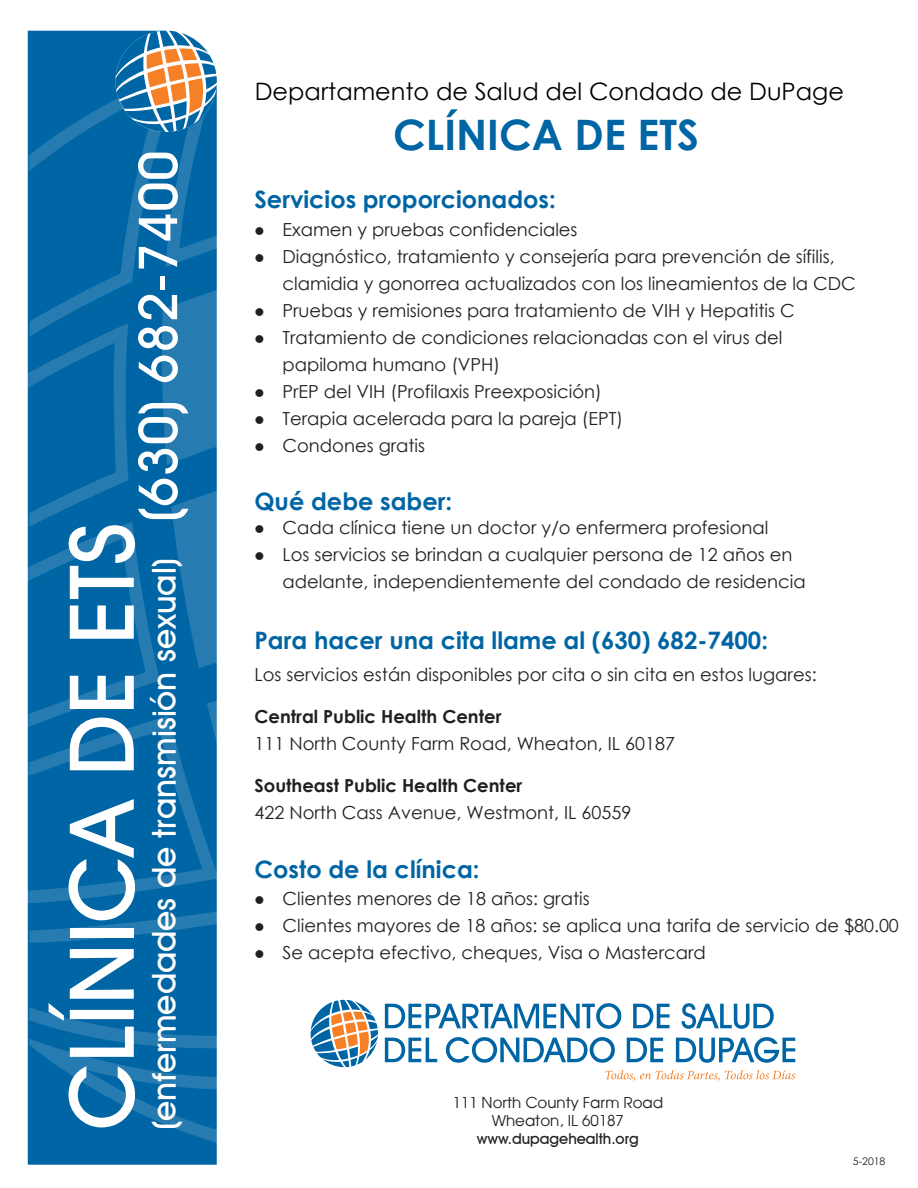
<style>
.page{position:relative;width:918px;height:1188px;background:#fff}
.page>*{position:absolute;margin:0;border:0;box-sizing:border-box;transform-origin:0 0}
.t1{font:500 90px "Avant Garde IT Cby BT";color:#fff}
.t2{font:700 42px "Century Gothic";color:#0065a4}
.t3{font:500 33px "Avant Garde IT Cby BT";color:#fff}
.t4{font:700 24px "Century Gothic";color:#0065a4}
.t5{font:24px "Century Gothic";color:#010101}
.t6{font:18px/27px "Century Gothic";color:#231f20}
.t7{font:700 18px "Century Gothic";color:#231f20}
.t8{font:15px/18px "Avalon";color:#231f20;text-align:center}
.t9{font:500 15px "Avant Garde IT Cby BT";color:#231f20}
.t10{font:10.5px "Century Gothic";color:#231f20}
.s1{font-size:54px}
</style>
<div class="page">
<div style="left:28px;top:903px;width:189px;height:262px;background:#0065a4"></div>
<svg style="left:29px;top:911px;width:188px;height:32px;background:#0f6da9"></svg>
<svg style="left:29px;top:1007px;width:188px;height:136px;background:#0a6aa7"></svg>
<svg style="left:27px;top:31px;width:190px;height:872px;background:#116da7"></svg>
<svg style="left:311px;top:1000px;width:67px;height:67px"></svg>
<svg style="left:605px;top:1070px;width:190px;height:11px"></svg>
<svg style="left:385px;top:1003px;width:236px;height:26px"></svg>
<svg style="left:633px;top:1004px;width:37px;height:24px"></svg>
<svg style="left:681px;top:1003px;width:93px;height:26px"></svg>
<svg style="left:385px;top:1038px;width:52px;height:24px"></svg>
<svg style="left:446px;top:1037px;width:169px;height:26px"></svg>
<svg style="left:627px;top:1038px;width:36px;height:24px"></svg>
<svg style="left:676px;top:1037px;width:119px;height:26px"></svg>
<h3 class="t3" style="left:144px;top:1130px;width:981px;rotate:-90deg">(enfermedades de transmisión sexual) <span class="s1">(630) 682-7400</span></h3>
<h1 class="t1" style="left:47px;top:1130px;width:609px;rotate:-90deg">CLÍNICA DE ETS</h1>
<h3 class="t5" style="left:255px;top:75px;width:591px">Departamento de Salud del Condado de DuPage</h3>
<h2 class="t2" style="left:393px;top:102px;width:307px">CLÍNICA DE ETS</h2>
<h3 class="t4" style="left:255px;top:181px;width:303px">Servicios proporcionados:</h3>
<p class="t6" style="left:255px;top:216px;width:325px">● Examen y pruebas confidenciales</p>
<p class="t6" style="left:282px;top:243px;width:575px;text-indent:-28px">● Diagnóstico, tratamiento y consejería para prevención de sífilis, clamidia y gonorrea actualizados con los lineamientos de la CDC</p>
<p class="t6" style="left:255px;top:297px;width:542px">● Pruebas y remisiones para tratamiento de VIH y Hepatitis C</p>
<p class="t6" style="left:282px;top:324px;width:502px;text-indent:-28px">● Tratamiento de condiciones relacionadas con el virus del papiloma humano (VPH)</p>
<p class="t6" style="left:255px;top:378px;width:349px">● PrEP del VIH (Profilaxis Preexposición)</p>
<p class="t6" style="left:255px;top:405px;width:370px">● Terapia acelerada para la pareja (EPT)</p>
<p class="t6" style="left:255px;top:432px;width:172px">● Condones gratis</p>
<h3 class="t4" style="left:255px;top:483px;width:199px">Qué debe saber:</h3>
<p class="t6" style="left:255px;top:513px;width:516px">● Cada clínica tiene un doctor y/o enfermera profesional</p>
<p class="t6" style="left:282px;top:540px;width:525px;text-indent:-28px">● Los servicios se brindan a cualquier persona de 12 años en adelante, independientemente del condado de residencia</p>
<h3 class="t4" style="left:255px;top:622px;width:515px">Para hacer una cita llame al (630) 682-7400:</h3>
<p class="t6" style="left:254px;top:660px;width:564px">Los servicios están disponibles por cita o sin cita en estos lugares:</p>
<p class="t7" style="left:254px;top:703px;width:248px">Central Public Health Center</p>
<p class="t6" style="left:254px;top:729px;width:422px">111 North County Farm Road, Wheaton, IL 60187</p>
<p class="t7" style="left:254px;top:772px;width:269px">Southeast Public Health Center</p>
<p class="t6" style="left:254px;top:798px;width:378px">422 North Cass Avenue, Westmont, IL 60559</p>
<h3 class="t4" style="left:255px;top:851px;width:227px">Costo de la clínica:</h3>
<p class="t6" style="left:255px;top:885px;width:337px">● Clientes menores de 18 años: gratis</p>
<p class="t6" style="left:255px;top:912px;width:646px">● Clientes mayores de 18 años: se aplica una tarifa de servicio de $80.00</p>
<p class="t6" style="left:255px;top:939px;width:453px">● Se acepta efectivo, cheques, Visa o Mastercard</p>
<p class="t8" style="left:452px;top:1093px;width:212px">111 North County Farm Road<br>Wheaton, IL 60187</p>
<p class="t9" style="left:477px;top:1129px;width:163px">www.dupagehealth.org</p>
<p class="t10" style="left:853px;top:1154px;width:34px">5-2018</p>
</div>
